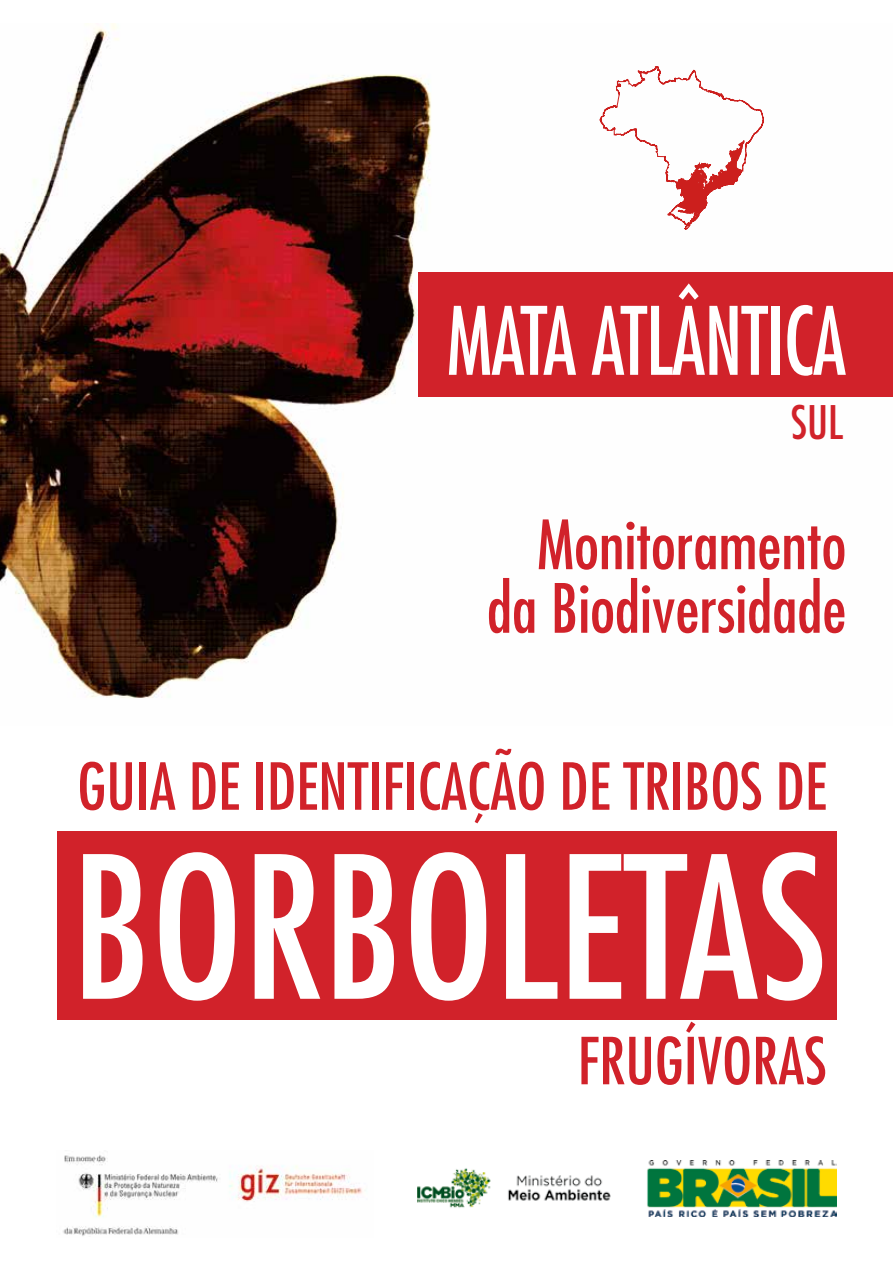
<style>
.page{position:relative;width:893px;height:1263px;background:#fff}
.page>*{position:absolute;margin:0;border:0;box-sizing:border-box;transform-origin:0 0}
.t1{font:condensed 191.85px "Futura";color:#fff}
.t2{font:condensed 91.5px "Futura";letter-spacing:-.01em;color:#fff;scale:.88 1}
.t3{font:condensed 66px/63.6px "Futura";color:#d1222a;text-align:right}
.t4{font:condensed 63px "Futura";color:#d1222a}
.t5{font:condensed 45px "Futura";color:#d1222a}
</style>
<div class="page">
<img style="left:0;top:24px;width:600px;height:674px">
<img style="left:63px;top:1155px;width:300px;height:81px">
<img style="left:418px;top:1160px;width:418px;height:56px">
<div style="left:57px;top:831px;width:779px;height:189px;background:#d1222a"></div>
<div style="left:418px;top:272px;width:475px;height:125px;background:#d1222a"></div>
<svg style="left:600px;top:66px;width:164px;height:164px"></svg>
<h2 class="t2" style="left:447px;top:283px;width:455px">MATA ATLÂNTICA</h2>
<p class="t5" style="left:791px;top:394px;width:53px">SUL</p>
<p class="t3" style="left:487px;top:511px;width:361px">Monitoramento da Biodiversidade</p>
<p class="t4" style="left:77px;top:747px;width:751px">GUIA DE IDENTIFICAÇÃO DE TRIBOS DE</p>
<h1 class="t1" style="left:71px;top:807px;width:757px">BORBOLETAS</h1>
<p class="t4" style="left:578px;top:1021px;width:251px">FRUGÍVORAS</p>
</div>
